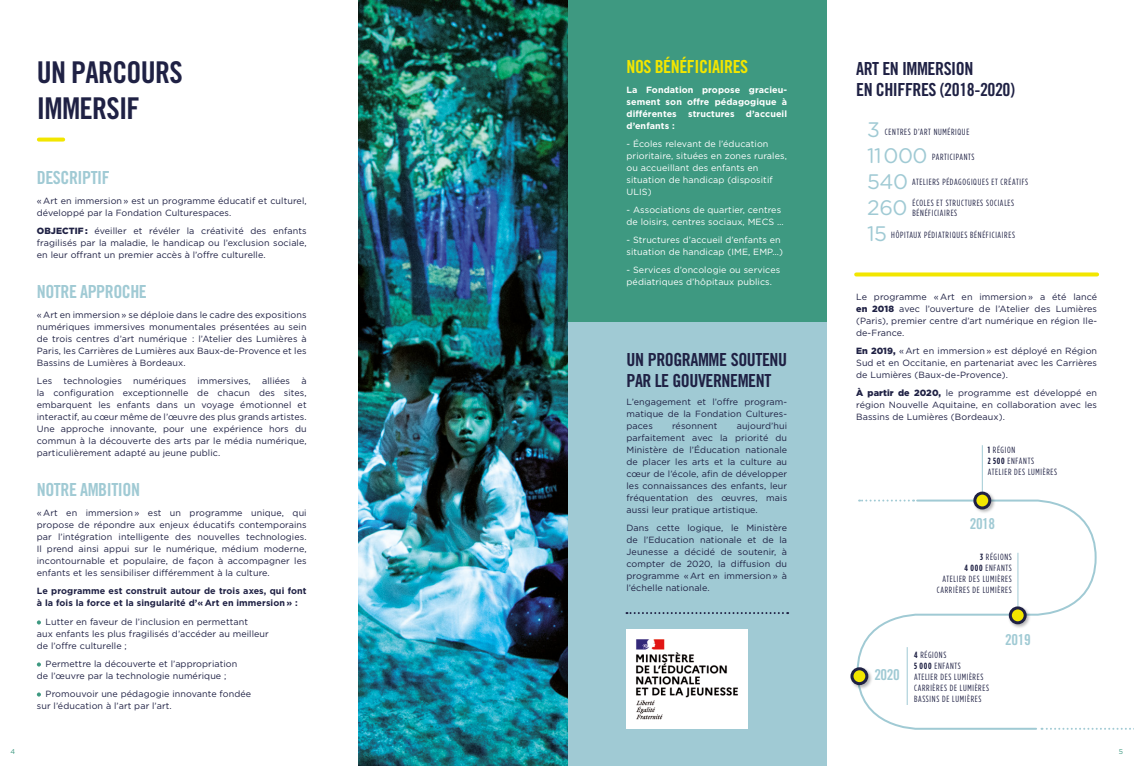
<style>
.page{position:relative;width:1134px;height:766px;background:#fff}
.page>*{position:absolute;margin:0;border:0;box-sizing:border-box;transform-origin:0 0}
.t1{font:30px/36px "Trade Gothic Bold Cond Twenty";letter-spacing:-.025em;color:#1f2144}
.t2{font:21px/26px "Gotham Rounded";letter-spacing:-.025em;color:#a0cad4}
.t3{font:18px/21px "Trade Gothic Bold Cond Twenty";letter-spacing:-.025em;color:#1f2144}
.t4{font:18px "Trade Gothic Bold Cond Twenty";letter-spacing:-.025em;color:#a0cad4}
.t5{font:18px "Trade Gothic Bold Cond Twenty";letter-spacing:-.025em;color:#f2e600}
.t6{font:15px "Trade Gothic Bold Cond Twenty";letter-spacing:-.025em;color:#a0cad4}
.t7{font:9px/12px "Gotham";letter-spacing:.01em;color:#1f2144;text-align:justify}
.t8{font:9px/12px "Gotham";letter-spacing:.01em;color:#fff}
.t9{font:9px/11px "Gotham Condensed";letter-spacing:.075em;color:#1f2144}
.t10{font:700 9px/12px "Gotham";letter-spacing:.01em;color:#1f2144}
.t11{font:700 9px/12px "Gotham";letter-spacing:.01em;color:#fff;text-align:justify}
.t12{font:7px "Gotham Rounded";color:#3e9981}
.s1{font-weight:900}
.s2{font-weight:700}
</style>
<div class="page">
<div style="left:567px;top:310px;width:260px;height:455px;background:#a0cad4"></div>
<div style="left:567px;top:0;width:260px;height:321px;background:#3e9981"></div>
<hr style="left:982px;top:445px;width:1px;height:51px;background:#a0cad4">
<svg style="left:857px;top:499px;width:241px;height:231px"></svg>
<svg style="left:37px;top:620px;width:4px;height:4px"></svg>
<svg style="left:37px;top:662px;width:4px;height:4px"></svg>
<svg style="left:37px;top:692px;width:4px;height:4px"></svg>
<svg style="left:39px;top:137px;width:24px;height:4px"></svg>
<img style="left:358px;top:0;width:209px;height:765px">
<div style="left:973px;top:490px;width:23px;height:24px;background:#000;opacity:.29"></div>
<div style="left:975px;top:493px;width:15px;height:15px;background:#f2e600;border-radius:50%"></div>
<div style="left:973px;top:491px;width:18px;height:18px;border:3px solid #1f2144;border-radius:50%"></div>
<div style="left:1008px;top:605px;width:23px;height:24px;background:#000;opacity:.29"></div>
<div style="left:1010px;top:607px;width:15px;height:15px;background:#f2e600;border-radius:50%"></div>
<div style="left:1009px;top:606px;width:18px;height:18px;border:3px solid #1f2144;border-radius:50%"></div>
<div style="left:850px;top:666px;width:23px;height:23px;background:#000;opacity:.29"></div>
<div style="left:852px;top:668px;width:15px;height:15px;background:#f2e600;border-radius:50%"></div>
<div style="left:850px;top:667px;width:18px;height:18px;border:3px solid #1f2144;border-radius:50%"></div>
<svg style="left:1041px;top:727px;width:93px;height:2px"></svg>
<svg style="left:859px;top:499px;width:55px;height:2px"></svg>
<svg style="left:856px;top:272px;width:241px;height:4px"></svg>
<svg style="left:626px;top:612px;width:162px;height:2px"></svg>
<img style="left:627px;top:629px;width:120px;height:99px">
<h1 class="t1" style="left:37px;top:54px;width:147px">UN PARCOURS<br>IMMERSIF</h1>
<h3 class="t5" style="left:626px;top:56px;width:123px">NOS BÉNÉFICIAIRES</h3>
<p class="t11" style="left:626px;top:84px;width:162px">La Fondation propose gracieu&shy;sement son offre pédagogique à différentes</p>
<p class="t11" style="left:688px;top:108px;width:48px">structures</p>
<p class="t11" style="left:746px;top:108px;width:43px">d’accueil</p>
<h3 class="t4" style="left:37px;top:166px;width:74px">DESCRIPTIF</h3>
<p class="t7" style="left:37px;top:195px;width:271px">« Art en immersion » est un programme éducatif et culturel, développé par la Fondation Culturespaces.</p>
<p class="t7" style="left:37px;top:225px;width:271px"><span class="s1">OBJECTIF :</span> éveiller et révéler la créativité des enfants fragilisés par la maladie, le handicap ou l’exclusion sociale, en leur offrant un premier accès à l’offre culturelle.</p>
<h3 class="t4" style="left:37px;top:280px;width:112px">NOTRE APPROCHE</h3>
<p class="t7" style="left:37px;top:309px;width:271px">« Art en immersion » se déploie dans le cadre des expositions numériques immersives monumentales présentées au sein de trois centres d’art numérique : l’Atelier des Lumières à Paris, les Carrières de Lumières aux Baux-de-Provence et les Bassins de Lumières à Bordeaux.</p>
<p class="t7" style="left:37px;top:375px;width:17px">Les</p>
<p class="t7" style="left:64px;top:375px;width:60px">technologies</p>
<p class="t7" style="left:133px;top:375px;width:55px">numériques</p>
<p class="t7" style="left:198px;top:375px;width:55px">immersives,</p>
<p class="t7" style="left:262px;top:375px;width:29px">alliées</p>
<p class="t7" style="left:37px;top:375px;width:271px;text-indent:265px">à la configuration exceptionnelle de chacun des sites, embarquent les enfants dans un voyage émotionnel et interactif, au cœur même de l’œuvre des plus grands artistes.<br>Une approche innovante, pour une expérience hors du commun à la découverte des arts par le média numérique, particulièrement adapté au jeune public.</p>
<h3 class="t4" style="left:37px;top:478px;width:105px">NOTRE AMBITION</h3>
<p class="t7" style="left:37px;top:507px;width:271px">« Art en immersion » est un programme unique, qui propose de répondre aux enjeux éducatifs contemporains par l’intégration intelligente des nouvelles technologies.<br>Il prend ainsi appui sur le numérique, médium moderne, incontournable et populaire, de façon à accompagner les enfants et les sensibiliser différemment à la culture.</p>
<p class="t10" style="left:37px;top:585px;width:271px">Le programme est construit autour de trois axes, qui font à la fois la force et la singularité d’« Art en immersion » :</p>
<p class="t7" style="left:37px;top:615px;width:234px;text-align:left;text-indent:9px">Lutter en faveur de l’inclusion en permettant<br>aux enfants les plus fragilisés d’accéder au meilleur de l’offre culturelle ;</p>
<p class="t7" style="left:37px;top:657px;width:202px;text-indent:9px">Permettre la découverte et l’appropriation de l’œuvre par la technologie numérique ;</p>
<p class="t7" style="left:37px;top:687px;width:216px;text-indent:9px">Promouvoir une pédagogie innovante fondée sur l’éducation à l’art par l’art.</p>
<p class="t11" style="left:626px;top:120px;width:50px">d’enfants :</p>
<p class="t8" style="left:626px;top:138px;width:162px">- Écoles relevant de l’éducation prioritaire, situées en zones rurales, ou accueillant des enfants en situation de handicap (dispositif<br>ULIS)</p>
<p class="t8" style="left:626px;top:204px;width:159px">- Associations de quartier, centres de loisirs, centres sociaux, MECS …</p>
<p class="t8" style="left:626px;top:234px;width:158px">- Structures d’accueil d’enfants en situation de handicap (IME, EMP…)</p>
<p class="t8" style="left:626px;top:264px;width:155px">- Services d’oncologie ou services pédiatriques d’hôpitaux publics.</p>
<h3 class="t3" style="left:626px;top:349px;width:162px">UN PROGRAMME SOUTENU<br>PAR LE GOUVERNEMENT</h3>
<p class="t7" style="left:626px;top:396px;width:162px">L’engagement et l’offre program&shy;matique de la Fondation Cultures&shy;paces</p>
<p class="t7" style="left:672px;top:420px;width:47px">résonnent</p>
<p class="t7" style="left:626px;top:420px;width:162px;text-indent:110px">aujourd’hui parfaitement avec la priorité du Ministère de l’Éducation nationale de placer les arts et la culture au cœur de l’école, afin de développer les connaissances des enfants, leur fréquentation des œuvres, mais aussi leur pratique artistique.</p>
<p class="t7" style="left:626px;top:522px;width:162px">Dans cette logique, le Ministère de l’Education nationale et de la Jeunesse a décidé de soutenir, à compter de 2020, la diffusion du programme « Art en immersion » à l’échelle nationale.</p>
<h3 class="t3" style="left:856px;top:58px;width:160px">ART EN IMMERSION<br>EN CHIFFRES (2018-2020)</h3>
<h2 class="t2" style="left:867px;top:116px;width:62px">3<br>11 000<br>540<br>260<br>15</h2>
<p class="t9" style="left:885px;top:126px;width:86px">CENTRES D’ART NUMÉRIQUE</p>
<p class="t9" style="left:932px;top:151px;width:44px">PARTICIPANTS</p>
<p class="t9" style="left:912px;top:198px;width:103px;line-height:10px">ÉCOLES ET STRUCTURES SOCIALES<br>BÉNÉFICIAIRES</p>
<p class="t9" style="left:912px;top:176px;width:117px">ATELIERS PÉDAGOGIQUES ET CRÉATIFS</p>
<p class="t9" style="left:891px;top:229px;width:125px">HÔPITAUX PÉDIATRIQUES BÉNÉFICIAIRES</p>
<p class="t7" style="left:856px;top:291px;width:242px">Le programme « Art en immersion » a été lancé <span class="s1">en 2018</span> avec l’ouverture de l’Atelier des Lumières (Paris), premier centre d’art numérique en région Ile&shy;de-France.</p>
<p class="t7" style="left:856px;top:345px;width:242px"><span class="s1">En 2019,</span> « Art en immersion » est déployé en Région Sud et en Occitanie, en partenariat avec les Carrières de Lumières (Baux-de-Provence).</p>
<p class="t7" style="left:856px;top:387px;width:242px"><span class="s1">À partir de 2020,</span> le programme est développé en région Nouvelle Aquitaine, en collaboration avec les Bassins de Lumières (Bordeaux).</p>
<p class="t9" style="left:988px;top:444px;width:71px"><span class="s2">1</span> RÉGION<br><span class="s2">2 500</span> ENFANTS<br>ATELIER DES LUMIÈRES</p>
<h3 class="t6" style="left:970px;top:514px;width:27px">2018</h3>
<p class="t9" style="left:937px;top:551px;width:77px;text-align:right"><span class="s2">3</span> RÉGIONS<br><span class="s2">4 000</span> ENFANTS<br>ATELIER DES LUMIÈRES<br>CARRIÈRES DE LUMIÈRES</p>
<h3 class="t6" style="left:874px;top:665px;width:27px">2020</h3>
<p class="t9" style="left:914px;top:648px;width:77px"><span class="s2">4</span> RÉGIONS<br><span class="s2">5 000</span> ENFANTS<br>ATELIER DES LUMIÈRES<br>CARRIÈRES DE LUMIÈRES<br>BASSINS DE LUMIÈRES</p>
<h3 class="t6" style="left:1005px;top:630px;width:27px">2019</h3>
<p class="t12" style="left:11px;top:746px;width:6px">4</p>
<p class="t12" style="left:1119px;top:746px;width:6px">5</p>
</div>
